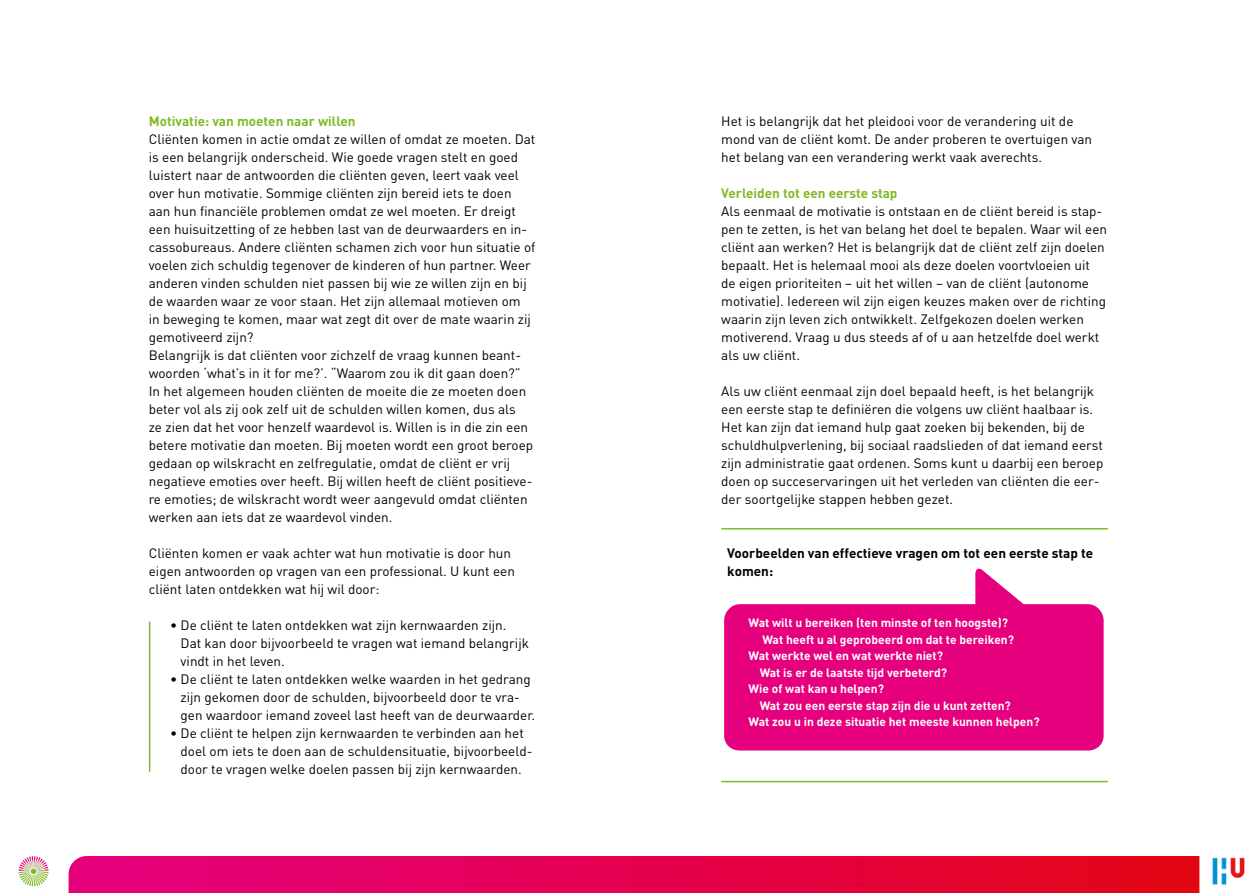
<style>
.page{position:relative;width:1259px;height:893px;background:#fff}
.page>*{position:absolute;margin:0;border:0;box-sizing:border-box;transform-origin:0 0}
.t1{font:13.5px/18px "DIN";color:#000}
.t2{font:700 13.5px/18px "DIN";color:#000}
.t3{font:700 13.5px "DIN";color:#80ba27}
.t4{font:700 12px "DIN";color:#fff}
</style>
<div class="page">
<svg style="left:68px;top:856px;width:1131px;height:37px;background:#e4014c"></svg>
<img style="left:1212px;top:857px;width:33px;height:28px">
<svg style="left:19px;top:856px;width:30px;height:30px"></svg>
<svg style="left:724px;top:568px;width:379px;height:182px;fill:#e6007d"></svg>
<hr style="left:721px;top:528px;width:387px;height:2px;background:#80ba27">
<hr style="left:721px;top:781px;width:387px;height:1px;background:#80ba27">
<hr style="left:149px;top:621px;width:1px;height:151px;background:#80ba27">
<p class="t3" style="left:149px;top:112px;width:208px">Motivatie: van moeten naar willen</p>
<p class="t1" style="left:149px;top:130px;width:388px">Cliënten komen in actie omdat ze willen of omdat ze moeten. Dat is een belangrijk onderscheid. Wie goede vragen stelt en goed luistert naar de antwoorden die cliënten geven, leert vaak veel over hun motivatie. Sommige cliënten zijn bereid iets te doen aan hun financiële problemen omdat ze wel moeten. Er dreigt een huisuitzetting of ze hebben last van de deurwaarders en in&shy;cassobureaus. Andere cliënten schamen zich voor hun situatie of voelen zich schuldig tegenover de kinderen of hun partner. Weer anderen vinden schulden niet passen bij wie ze willen zijn en bij de waarden waar ze voor staan. Het zijn allemaal motieven om<br>in beweging te komen, maar wat zegt dit over de mate waarin zij gemotiveerd zijn?<br>Belangrijk is dat cliënten voor zichzelf de vraag kunnen beant&shy;woorden ‘what’s in it for me?’. “Waarom zou ik dit gaan doen?” In het algemeen houden cliënten de moeite die ze moeten doen beter vol als zij ook zelf uit de schulden willen komen, dus als<br>ze zien dat het voor henzelf waardevol is. Willen is in die zin een betere motivatie dan moeten. Bij moeten wordt een groot beroep gedaan op wilskracht en zelfregulatie, omdat de cliënt er vrij negatieve emoties over heeft. Bij willen heeft de cliënt positieve&shy;re emoties; de wilskracht wordt weer aangevuld omdat cliënten werken aan iets dat ze waardevol vinden.</p>
<p class="t1" style="left:149px;top:544px;width:368px">Cliënten komen er vaak achter wat hun motivatie is door hun eigen antwoorden op vragen van een professional. U kunt een cliënt laten ontdekken wat hij wil door:</p>
<p class="t1" style="left:181px;top:616px;width:350px;text-indent:-11px">• De cliënt te laten ontdekken wat zijn kernwaarden zijn.<br>Dat kan door bijvoorbeeld te vragen wat iemand belangrijk vindt in het leven.</p>
<p class="t1" style="left:181px;top:670px;width:356px;text-indent:-11px">• De cliënt te laten ontdekken welke waarden in het gedrang zijn gekomen door de schulden, bijvoorbeeld door te vra&shy;gen waardoor iemand zoveel last heeft van de deurwaarder.</p>
<p class="t1" style="left:181px;top:724px;width:353px;text-indent:-11px">• De cliënt te helpen zijn kernwaarden te verbinden aan het doel om iets te doen aan de schuldensituatie, bijvoorbeeld&shy;door te vragen welke doelen passen bij zijn kernwaarden.</p>
<p class="t1" style="left:721px;top:112px;width:372px">Het is belangrijk dat het pleidooi voor de verandering uit de mond van de cliënt komt. De ander proberen te overtuigen van het belang van een verandering werkt vaak averechts.</p>
<p class="t3" style="left:721px;top:184px;width:178px">Verleiden tot een eerste stap</p>
<p class="t1" style="left:721px;top:202px;width:387px">Als eenmaal de motivatie is ontstaan en de cliënt bereid is stap&shy;pen te zetten, is het van belang het doel te bepalen. Waar wil een cliënt aan werken? Het is belangrijk dat de cliënt zelf zijn doelen bepaalt. Het is helemaal mooi als deze doelen voortvloeien uit de eigen prioriteiten – uit het willen – van de cliënt (autonome motivatie). Iedereen wil zijn eigen keuzes maken over de richting waarin zijn leven zich ontwikkelt. Zelfgekozen doelen werken motiverend. Vraag u dus steeds af of u aan hetzelfde doel werkt als uw cliënt.</p>
<p class="t1" style="left:721px;top:382px;width:384px">Als uw cliënt eenmaal zijn doel bepaald heeft, is het belangrijk een eerste stap te definiëren die volgens uw cliënt haalbaar is.<br>Het kan zijn dat iemand hulp gaat zoeken bij bekenden, bij de schuldhulpverlening, bij sociaal raadslieden of dat iemand eerst zijn administratie gaat ordenen. Soms kunt u daarbij een beroep doen op succeservaringen uit het verleden van cliënten die eer&shy;der soortgelijke stappen hebben gezet.</p>
<p class="t2" style="left:727px;top:544px;width:367px">Voorbeelden van effectieve vragen om tot een eerste stap te komen:</p>
<p class="t4" style="left:748px;top:615px;width:261px">Wat wilt u bereiken (ten minste of ten hoogste)?</p>
<p class="t4" style="left:762px;top:631px;width:253px">Wat heeft u al geprobeerd om dat te bereiken?</p>
<p class="t4" style="left:748px;top:648px;width:196px">Wat werkte wel en wat werkte niet?</p>
<p class="t4" style="left:759px;top:664px;width:189px">Wat is er de laatste tijd verbeterd?</p>
<p class="t4" style="left:748px;top:681px;width:137px">Wie of wat kan u helpen?</p>
<p class="t4" style="left:759px;top:697px;width:253px">Wat zou een eerste stap zijn die u kunt zetten?</p>
<p class="t4" style="left:748px;top:714px;width:293px">Wat zou u in deze situatie het meeste kunnen helpen?</p>
</div>
